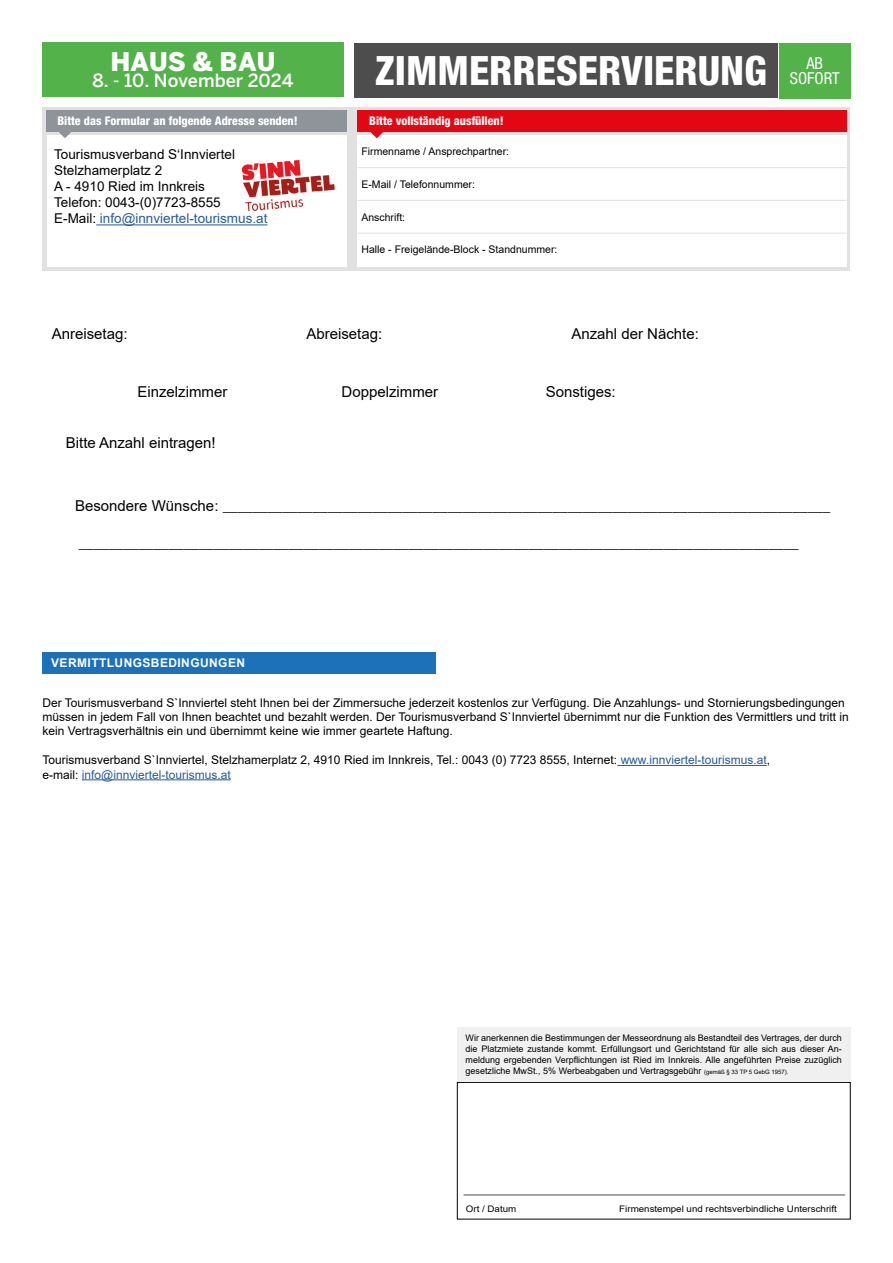
<style>
.page{position:relative;width:893px;height:1263px;background:#fff}
.page>*{position:absolute;margin:0;border:0;box-sizing:border-box;transform-origin:0 0}
.t1{font:800 condensed 40.5px "Helvetica Neue LT Std";color:#fff}
.t2{font:900 25.5px "Benton Sans";color:#fff}
.t3{font:500 18px "Benton Sans";color:#fff}
.t4{font:condensed 16.5px/15px "Helvetica Neue LT Std";color:#fff;text-align:center}
.t5{font:condensed 15px "Helvetica Neue LT Std";color:#000}
.t6{font:15px "Arial";color:#000}
.t7{font:13.5px/16.2px "Arial";color:#000}
.t8{font:12px/14.4px "Arial";color:#000}
.t9{font:800 condensed 12px "Helvetica Neue LT Std";color:#fff}
.t10{font:700 12px "Arial";letter-spacing:.035em;color:#fff}
.t11{font:10.5px "Arial";color:#000}
.t12{font:9px/10.8px "Arial";color:#000;text-align:justify}
.t13{font:9px "Arial";color:#000;scale:1.08 1}
.s1{color:#275b9b}
.s2{font-family:"Arial";font-stretch:normal}
.s3{font-size:6px}
</style>
<div class="page">
<div style="left:43px;top:107px;width:807px;height:163px;background:#e1e1e1"></div>
<div style="left:47px;top:135px;width:300px;height:132px;background:#fff"></div>
<div style="left:354px;top:43px;width:423px;height:54px;background:#4d4d4d"></div>
<div style="left:47px;top:111px;width:300px;height:21px;background:#8f949b"></div>
<svg style="left:59px;top:132px;width:12px;height:6px"></svg>
<hr style="left:96px;top:224px;width:171px;height:1px;background:#275b9b">
<div style="left:357px;top:135px;width:489px;height:132px;background:#fff"></div>
<hr style="left:357px;top:167px;width:489px;height:1px;background:#e1e1e1">
<hr style="left:357px;top:200px;width:489px;height:1px;background:#e1e1e1">
<hr style="left:357px;top:233px;width:489px;height:1px;background:#e1e1e1">
<div style="left:357px;top:111px;width:489px;height:21px;background:#e30613"></div>
<svg style="left:370px;top:132px;width:13px;height:6px"></svg>
<div style="left:779px;top:43px;width:71px;height:56px;background:#53b24a"></div>
<img style="left:241px;top:161px;width:94px;height:49px">
<hr style="left:617px;top:765px;width:150px;height:1px;background:#275b9b">
<hr style="left:82px;top:779px;width:149px;height:1px;background:#275b9b">
<div style="left:43px;top:652px;width:393px;height:22px;background:#1d71b8"></div>
<div style="left:42px;top:43px;width:302px;height:54px;background:#53b24a"></div>
<div style="left:457px;top:1082px;width:393px;height:137px;border:1px solid #000"></div>
<div style="left:457px;top:1027px;width:393px;height:54px;background:#f0f0f0"></div>
<hr style="left:463px;top:1195px;width:382px;height:1px;background:#4d4d4d">
<h2 class="t2" style="left:111px;top:46px;width:166px">HAUS &amp; BAU</h2>
<h3 class="t3" style="left:93px;top:70px;width:202px">8. - 10. November 2024</h3>
<h1 class="t1" style="left:375px;top:45px;width:393px">ZIMMERRESERVIERUNG</h1>
<p class="t9" style="left:369px;top:114px;width:136px">Bitte vollständig ausfüllen!</p>
<p class="t9" style="left:57px;top:114px;width:242px">Bitte das Formular an folgende Adresse senden!</p>
<p class="t7" style="left:54px;top:146px;width:215px">Tourismusverband S‘Innviertel<br>Stelzhamerplatz 2<br>A - 4910 Ried im Innkreis<br>Telefon: 0043-(0)7723-8555<br>E-Mail: <span class="s1">info@innviertel-tourismus.at</span></p>
<p class="t11" style="left:361px;top:144px;width:149px">Firmenname / Ansprechpartner:</p>
<p class="t11" style="left:361px;top:177px;width:115px">E-Mail / Telefonnummer:</p>
<p class="t11" style="left:361px;top:210px;width:45px">Anschrift:</p>
<p class="t11" style="left:361px;top:242px;width:198px">Halle - Freigelände-Block - Standnummer:</p>
<h3 class="t4" style="left:790px;top:56px;width:51px">AB<br>SOFORT</h3>
<p class="t6" style="left:52px;top:324px;width:77px">Anreisetag:</p>
<p class="t6" style="left:306px;top:324px;width:77px">Abreisetag:</p>
<p class="t6" style="left:571px;top:324px;width:129px">Anzahl der Nächte:</p>
<p class="t6" style="left:137px;top:381px;width:91px">Einzelzimmer</p>
<p class="t6" style="left:342px;top:381px;width:98px">Doppelzimmer</p>
<p class="t6" style="left:546px;top:381px;width:72px">Sonstiges:</p>
<p class="t6" style="left:66px;top:432px;width:151px">Bitte Anzahl eintragen!</p>
<p class="t5" style="left:75px;top:497px;width:757px"><span class="s2">Besondere Wünsche:</span> _________________________________________________________________________________</p>
<p class="t5" style="left:79px;top:534px;width:721px">________________________________________________________________________________________________</p>
<p class="t10" style="left:51px;top:655px;width:195px">VERMITTLUNGSBEDINGUNGEN</p>
<p class="t8" style="left:43px;top:695px;width:808px">Der Tourismusverband S`Innviertel steht Ihnen bei der Zimmersuche jederzeit kostenlos zur Verfügung. Die Anzahlungs- und Stornierungsbedingungen müssen in jedem Fall von Ihnen beachtet und bezahlt werden. Der Tourismusverband S`Innviertel übernimmt nur die Funktion des Vermittlers und tritt in kein Vertragsverhältnis ein und übernimmt keine wie immer geartete Haftung.</p>
<p class="t8" style="left:43px;top:753px;width:729px">Tourismusverband S`Innviertel, Stelzhamerplatz 2, 4910 Ried im Innkreis, Tel.: 0043 (0) 7723 8555, Internet: <span class="s1">www.innviertel-tourismus.at</span>, e-mail: <span class="s1">info@innviertel-tourismus.at</span></p>
<p class="t12" style="left:466px;top:1032px;width:378px">Wir anerkennen die Bestimmungen der Messeordnung als Bestandteil des Vertrages, der durch die Platzmiete zustande kommt. Erfüllungsort und Gerichtstand für alle sich aus dieser An&shy;meldung ergebenden Verpflichtungen ist Ried im Innkreis. Alle angeführten Preise zuzüglich gesetzliche MwSt., 5% Werbeabgaben und Vertragsgebühr <span class="s3">(gemäß § 33 TP 5 GebG 1957).</span></p>
<p class="t13" style="left:466px;top:1202px;width:48px">Ort / Datum</p>
<p class="t13" style="left:619px;top:1202px;width:203px">Firmenstempel und rechtsverbindliche Unterschrift</p>
</div>
